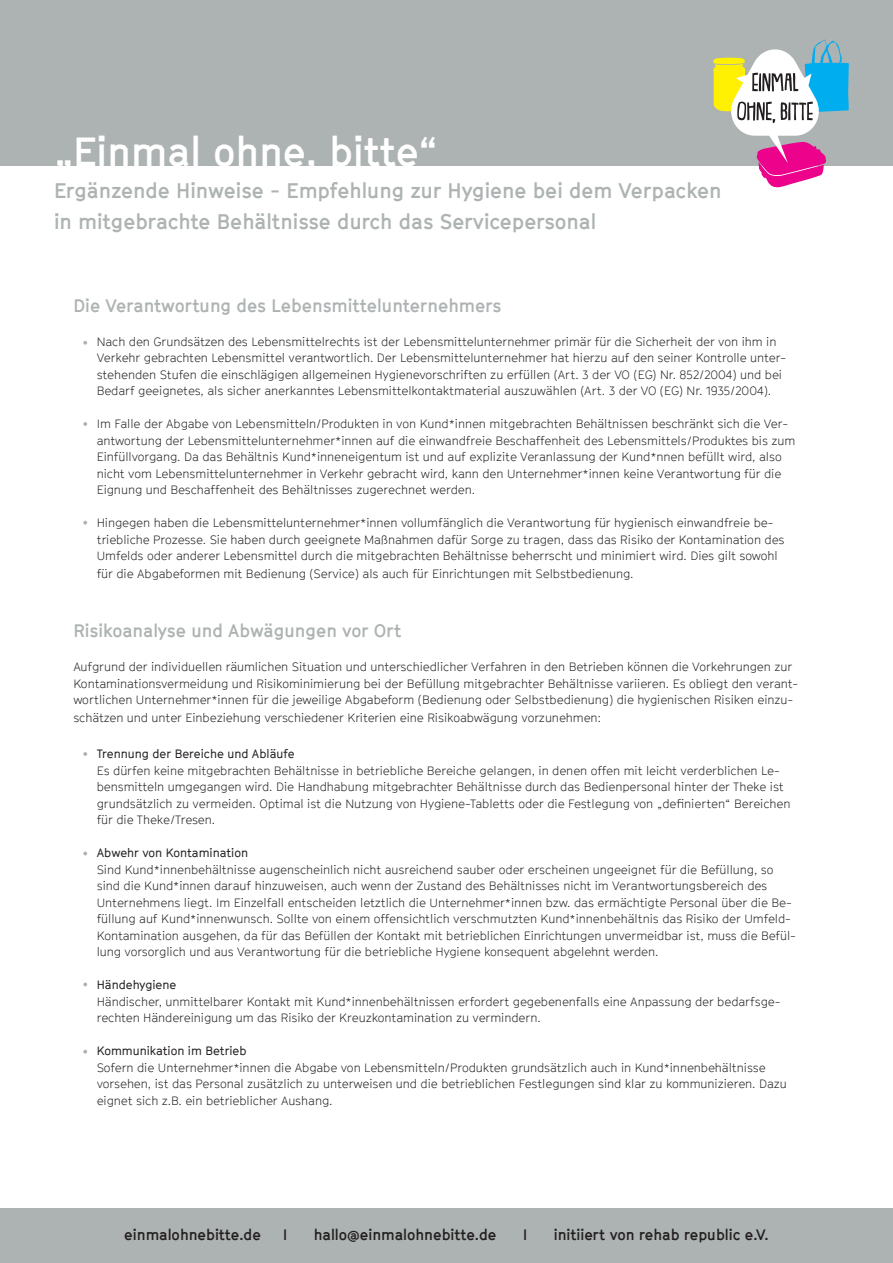
<style>
.page{position:relative;width:893px;height:1263px;background:#fff}
.page>*{position:absolute;margin:0;border:0;box-sizing:border-box;transform-origin:0 0}
.t1{font:700 40.5px "GT Cinetype";color:#fff}
.t2{font:700 21px/31.5px "GT Cinetype";color:#adb2b2}
.t3{font:700 18px "GT Cinetype";color:#adb2b2}
.t4{font:700 15px "GT Cinetype";color:#231f20}
.t5{font:300 12px/16.5px "GT Cinetype";color:#231f20}
.t6{font:12px "GT Cinetype";color:#231f20}
</style>
<div class="page">
<div style="left:0;top:0;width:893px;height:166px;background:#adb2b2"></div>
<div style="left:0;top:1209px;width:893px;height:54px;background:#adb2b2"></div>
<svg style="left:83px;top:341px;width:4px;height:4px"></svg>
<svg style="left:83px;top:422px;width:4px;height:4px"></svg>
<svg style="left:83px;top:521px;width:4px;height:4px"></svg>
<svg style="left:83px;top:752px;width:4px;height:4px"></svg>
<svg style="left:83px;top:851px;width:4px;height:4px"></svg>
<svg style="left:83px;top:982px;width:4px;height:4px"></svg>
<svg style="left:83px;top:1050px;width:4px;height:3px"></svg>
<svg style="left:713px;top:40px;width:136px;height:147px"></svg>
<h1 class="t1" style="left:54px;top:129px;width:385px">„Einmal ohne, bitte“</h1>
<h2 class="t2" style="left:54px;top:174px;width:669px">Ergänzende Hinweise - Empfehlung zur Hygiene bei dem Verpacken in mitgebrachte Behältnisse durch das Servicepersonal</h2>
<h3 class="t3" style="left:73px;top:296px;width:429px">Die Verantwortung des Lebensmittelunternehmers</h3>
<p class="t5" style="left:97px;top:334px;width:691px">Nach den Grundsätzen des Lebensmittelrechts ist der Lebensmittelunternehmer primär für die Sicherheit der von ihm in Verkehr gebrachten Lebensmittel verantwortlich. Der Lebensmittelunternehmer hat hierzu auf den seiner Kontrolle unter&shy;stehenden Stufen die einschlägigen allgemeinen Hygienevorschriften zu erfüllen (Art. 3 der VO (EG) Nr. 852/2004) und bei Bedarf geeignetes, als sicher anerkanntes Lebensmittelkontaktmaterial auszuwählen (Art. 3 der VO (EG) Nr. 1935/2004).</p>
<p class="t5" style="left:97px;top:416px;width:700px">Im Falle der Abgabe von Lebensmitteln/Produkten in von Kund*innen mitgebrachten Behältnissen beschränkt sich die Ver&shy;antwortung der Lebensmittelunternehmer*innen auf die einwandfreie Beschaffenheit des Lebensmittels/Produktes bis zum Einfüllvorgang. Da das Behältnis Kund*inneneigentum ist und auf explizite Veranlassung der Kund*nnen befüllt wird, also nicht vom Lebensmittelunternehmer in Verkehr gebracht wird, kann den Unternehmer*innen keine Verantwortung für die Eignung und Beschaffenheit des Behältnisses zugerechnet werden.</p>
<p class="t5" style="left:97px;top:515px;width:689px">Hingegen haben die Lebensmittelunternehmer*innen vollumfänglich die Verantwortung für hygienisch einwandfreie be&shy;triebliche Prozesse. Sie haben durch geeignete Maßnahmen dafür Sorge zu tragen, dass das Risiko der Kontamination des<br>Umfelds oder anderer Lebensmittel durch die mitgebrachten Behältnisse beherrscht und minimiert wird. Dies gilt sowohl</p>
<p class="t5" style="left:97px;top:566px;width:538px">für die Abgabeformen mit Bedienung (Service) als auch für Einrichtungen mit Selbstbedienung.</p>
<h3 class="t3" style="left:73px;top:620px;width:330px">Risikoanalyse und Abwägungen vor Ort</h3>
<p class="t5" style="left:73px;top:659px;width:726px">Aufgrund der individuellen räumlichen Situation und unterschiedlicher Verfahren in den Betrieben können die Vorkehrungen zur<br>Kontaminationsvermeidung und Risikominimierung bei der Befüllung mitgebrachter Behältnisse variieren. Es obliegt den verant&shy;wortlichen Unternehmer*innen für die jeweilige Abgabeform (Bedienung oder Selbstbedienung) die hygienischen Risiken einzu-</p>
<p class="t5" style="left:73px;top:710px;width:529px">schätzen und unter Einbeziehung verschiedener Kriterien eine Risikoabwägung vorzunehmen:</p>
<p class="t6" style="left:97px;top:749px;width:199px">Trennung der Bereiche und Abläufe</p>
<p class="t5" style="left:97px;top:762px;width:695px">Es dürfen keine mitgebrachten Behältnisse in betriebliche Bereiche gelangen, in denen offen mit leicht verderblichen Le&shy;bensmitteln umgegangen wird. Die Handhabung mitgebrachter Behältnisse durch das Bedienpersonal hinter der Theke ist grundsätzlich zu vermeiden. Optimal ist die Nutzung von Hygiene-Tabletts oder die Festlegung von „definierten“ Bereichen für die Theke/Tresen.</p>
<p class="t6" style="left:97px;top:848px;width:153px">Abwehr von Kontamination</p>
<p class="t5" style="left:97px;top:862px;width:701px">Sind Kund*innenbehältnisse augenscheinlich nicht ausreichend sauber oder erscheinen ungeeignet für die Befüllung, so sind die Kund*innen darauf hinzuweisen, auch wenn der Zustand des Behältnisses nicht im Verantwortungsbereich des Unternehmens liegt. Im Einzelfall entscheiden letztlich die Unternehmer*innen bzw. das ermächtigte Personal über die Be&shy;füllung auf Kund*innenwunsch. Sollte von einem offensichtlich verschmutzten Kund*innenbehältnis das Risiko der Umfeld-Kontamination ausgehen, da für das Befüllen der Kontakt mit betrieblichen Einrichtungen unvermeidbar ist, muss die Befül&shy;lung vorsorglich und aus Verantwortung für die betriebliche Hygiene konsequent abgelehnt werden.</p>
<p class="t6" style="left:97px;top:980px;width:81px">Händehygiene</p>
<p class="t5" style="left:97px;top:993px;width:685px">Händischer, unmittelbarer Kontakt mit Kund*innenbehältnissen erfordert gegebenenfalls eine Anpassung der bedarfsge&shy;rechten Händereinigung um das Risiko der Kreuzkontamination zu vermindern.</p>
<p class="t6" style="left:97px;top:1046px;width:151px">Kommunikation im Betrieb</p>
<p class="t5" style="left:97px;top:1060px;width:692px">Sofern die Unternehmer*innen die Abgabe von Lebensmitteln/Produkten grundsätzlich auch in Kund*innenbehältnisse vorsehen, ist das Personal zusätzlich zu unterweisen und die betrieblichen Festlegungen sind klar zu kommunizieren. Dazu eignet sich z.B. ein betrieblicher Aushang.</p>
<p class="t4" style="left:124px;top:1226px;width:138px">einmalohnebitte.de</p>
<p class="t4" style="left:283px;top:1226px;width:6px">I</p>
<p class="t4" style="left:314px;top:1226px;width:184px">hallo@einmalohnebitte.de</p>
<p class="t4" style="left:523px;top:1226px;width:6px">I</p>
<p class="t4" style="left:554px;top:1226px;width:216px">initiiert von rehab republic e.V.</p>
</div>
